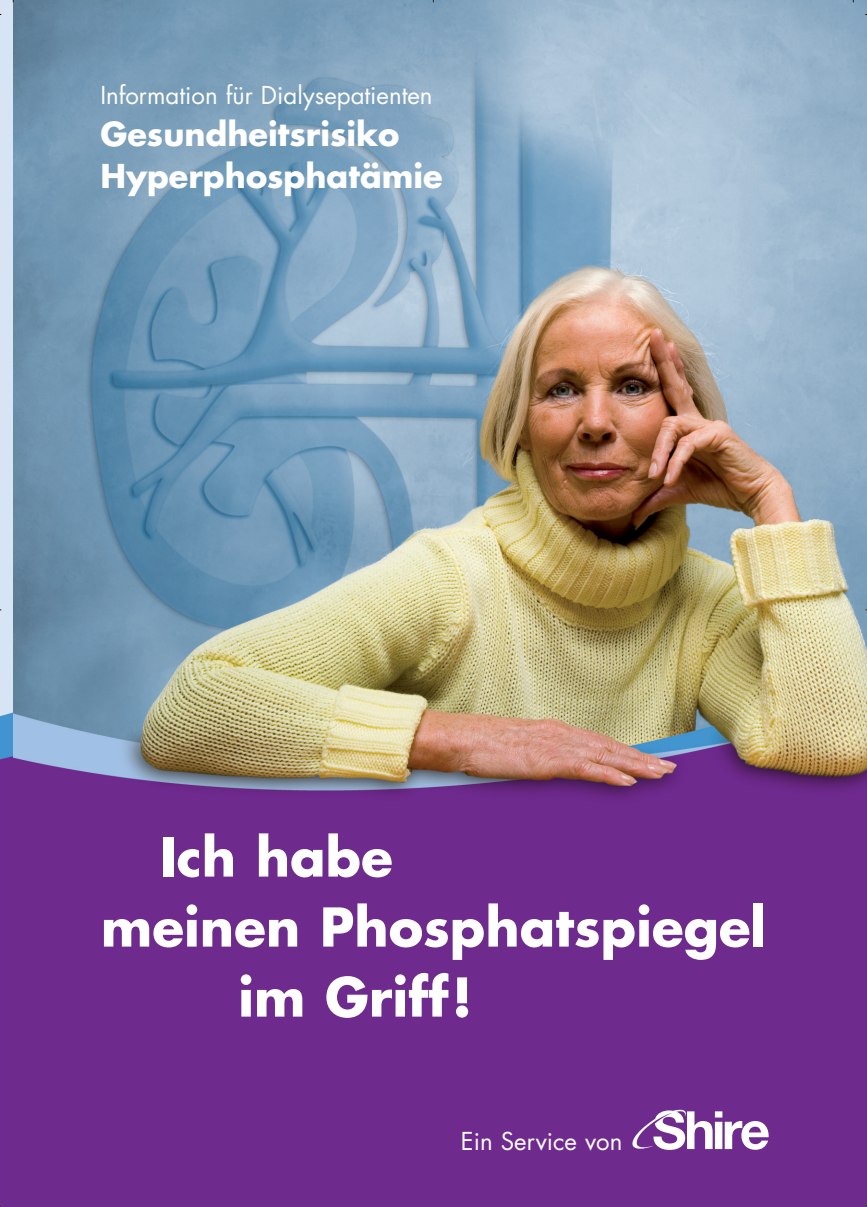
<style>
.page{position:relative;width:867px;height:1207px;background:#fff}
.page>*{position:absolute;margin:0;border:0;box-sizing:border-box;transform-origin:0 0}
.t1{font:700 52px "Futura";color:#fff}
.t2{font:700 32px/42px "Futura";color:#fff}
.t3{font:24px "Futura";color:#fff}
</style>
<div class="page">
<div style="left:0;top:0;width:13px;height:1205px;background:#d6e4f4"></div>
<img style="left:13px;top:0;width:853px;height:1207px">
<svg style="left:632px;top:1110px;width:136px;height:40px"></svg>
<svg style="left:0;top:609px;width:13px;height:598px"></svg>
<p class="t3" style="left:100px;top:84px;width:333px">Information für Dialysepatienten</p>
<h2 class="t2" style="left:100px;top:116px;width:343px">Gesundheitsrisiko<br>Hyperphosphatämie</h2>
<h1 class="t1" style="left:160px;top:833px;width:234px">Ich habe</h1>
<h1 class="t1" style="left:101px;top:903px;width:666px">meinen Phosphatspiegel</h1>
<h1 class="t1" style="left:238px;top:973px;width:235px">im Griff!</h1>
<p class="t3" style="left:460px;top:1130px;width:163px">Ein Service von</p>
</div>
